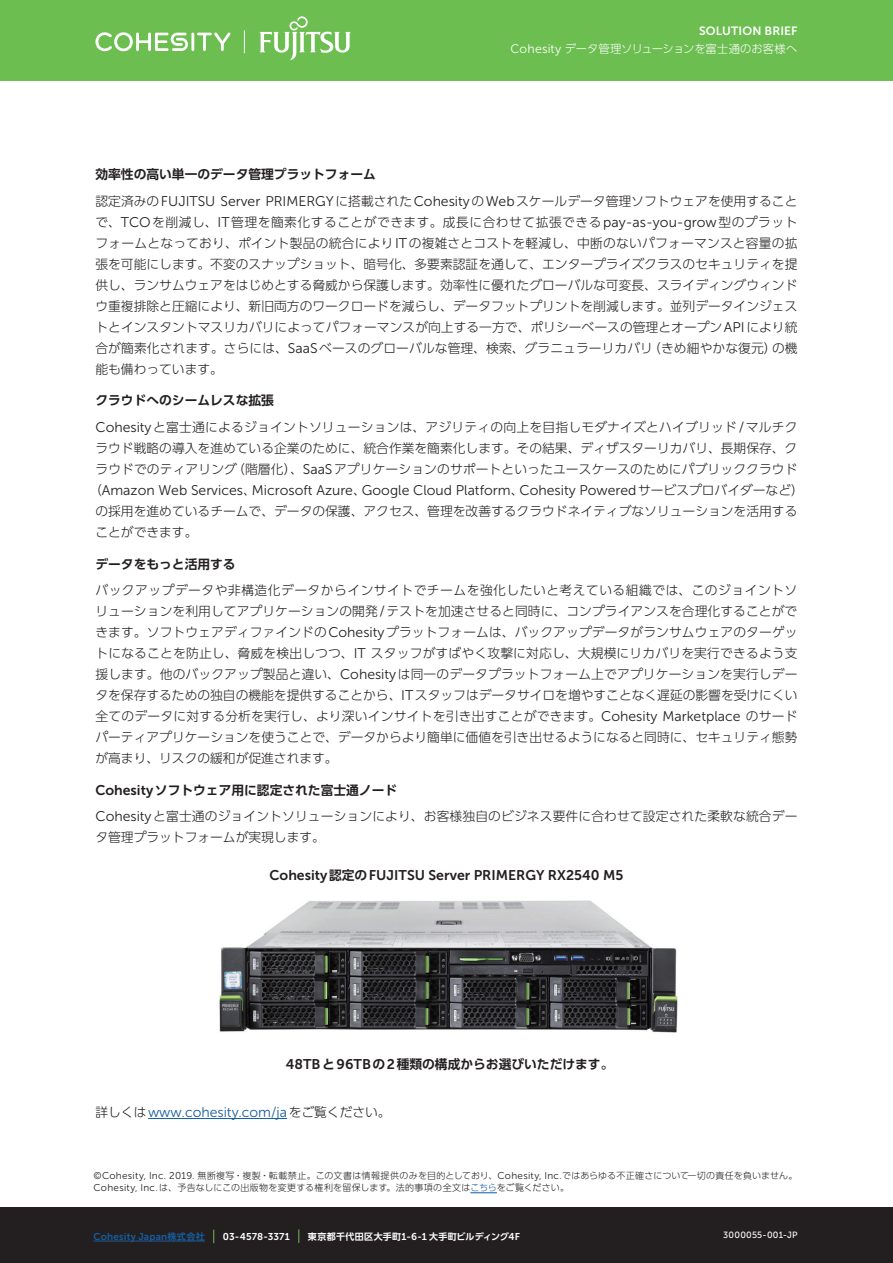
<style>
.page{position:relative;width:893px;height:1263px;background:#fff}
.page>*{position:absolute;margin:0;border:0;box-sizing:border-box;transform-origin:0 0}
.Body_Copy_-_Paragrap{font:14.1px "Museo Sans 300";color:#231f20}
.Subhead{font:14.1px "Museo Sans 700";color:#231f20}
.Body_Copy_-_Paragrap-2{font:14.1px "Museo Sans 300";color:#175d9e}
.Body_Copy_-_Paragrap-3{font:300 12.75px/21px "UD Shin Go Pro";letter-spacing:.01em;color:#231f20;text-align:justify}
.Subhead-2{font:700 12.75px "UD Shin Go Pro De";color:#231f20}
.t1{font:12px "Museo Sans 700";letter-spacing:.01em;color:#fff}
.t2{font:300 11.25px "UD Shin Go Pro";letter-spacing:-.005em;color:#fff}
.t3{font:300 9px/12px "UD Shin Go Pro";letter-spacing:.02em;color:#231f20}
.t4{font:700 9px "UD Shin Go Pro De";letter-spacing:.03em;color:#fff}
.t5{font:9px "Museo Sans 500";letter-spacing:.025em;color:#fff}
.s1{font-family:"Museo Sans 300";font-weight:400;font-size:12.3px}
.s2{font-family:"Museo Sans 300";font-weight:400;font-size:14.1px}
.s3{font-family:"UD Shin Go Pro";font-weight:300;font-size:12.75px}
.s4{font-family:"Museo Sans 700";font-weight:400;font-size:14.1px}
.s5{font-family:"UD Shin Go Pro De";font-weight:700;font-size:12.75px}
.s6{font-family:"UD Shin Go Pro";font-weight:300;font-size:12.75px;color:#231f20}
.s7{font-family:"Museo Sans 300";font-weight:400;font-size:9.9px}
.s8{color:#175d9e}
.s9{font-family:"Museo Sans 700";font-weight:400;font-size:9.9px;color:#175d9e}
.s10{font-family:"Museo Sans 700";font-weight:400;font-size:9.9px}
</style>
<div class="page">
<div style="left:0;top:1208px;width:893px;height:55px;background:#231f20"></div>
<svg style="left:470px;top:1192px;width:27px;height:1px"></svg>
<div style="left:0;top:0;width:893px;height:81px;background:#6cbe50"></div>
<svg style="left:213px;top:1230px;width:1px;height:13px"></svg>
<svg style="left:299px;top:1229px;width:1px;height:14px"></svg>
<hr style="left:94px;top:1241px;width:111px;height:1px;background:#175d9e">
<hr style="left:191px;top:33px;width:3px;height:18px;background:#fff">
<svg style="left:197px;top:33px;width:33px;height:18px"></svg>
<svg style="left:95px;top:32px;width:93px;height:19px"></svg>
<hr style="left:148px;top:1118px;width:139px;height:1px;background:#175d9e">
<svg style="left:244px;top:30px;width:1px;height:23px"></svg>
<img style="left:220px;top:901px;width:457px;height:131px">
<svg style="left:259px;top:16px;width:92px;height:44px"></svg>
<p class="t1" style="left:699px;top:25px;width:100px">SOLUTION BRIEF</p>
<p class="t2" style="left:510px;top:40px;width:288px"><span class="s1">Cohesity</span> データ管理ソリューションを富士通のお客様へ</p>
<p class="Subhead-2" style="left:95px;top:164px;width:282px">効率性の高い単一のデータ管理プラットフォーム</p>
<p class="Body_Copy_-_Paragrap-3" style="left:95px;top:190px;width:704px">認定済みの<span class="s2">FUJITSU Server PRIMERGY</span>に搭載された<span class="s2">Cohesity</span>の<span class="s2">Web</span>スケールデータ管理ソフトウェアを使用することで、<span class="s2">TCO</span>を削減し、<span class="s2">IT</span>管理を簡素化することができます。成長に合わせて拡張できる<span class="s2">pay-as-you-grow</span>型のプラットフォームとなっており、ポイント製品の統合により<span class="s2">IT</span>の複雑さとコストを軽減し、中断のないパフォーマンスと容量の拡張を可能にします。不変のスナップショット、暗号化、多要素認証を通して、エンタープライズクラスのセキュリティを提供し、ランサムウェアをはじめとする脅威から保護します。効率性に優れたグローバルな可変長、スライディングウィンドウ重複排除と圧縮により、新旧両方のワークロードを減らし、データフットプリントを削減します。並列データインジェストとインスタントマスリカバリによってパフォーマンスが向上する一方で、ポリシーベースの管理とオープン<span class="s2">API</span>により統合が簡素化されます。さらには、<span class="s2">SaaS</span>ベースのグローバルな管理、検索、グラニュラーリカバリ（きめ細やかな復元）の機能も備わっています。</p>
<p class="Subhead-2" style="left:95px;top:390px;width:180px">クラウドへのシームレスな拡張</p>
<p class="Body_Copy_-_Paragrap-3" style="left:95px;top:416px;width:704px"><span class="s2">Cohesity</span>と富士通によるジョイントソリューションは、アジリティの向上を目指しモダナイズとハイブリッド<span class="s2">/</span>マルチクラウド戦略の導入を進めている企業のために、統合作業を簡素化します。その結果、ディザスターリカバリ、長期保存、クラウドでのティアリング（階層化）、<span class="s2">SaaS</span>アプリケーションのサポートといったユースケースのためにパブリッククラウド</p>
<p class="Body_Copy_-_Paragrap" style="left:89px;top:482px;width:716px"><span class="s3">（</span>Amazon Web Services<span class="s3">、</span>Microsoft Azure<span class="s3">、</span>Google Cloud Platform<span class="s3">、</span>Cohesity Powered<span class="s3">サービスプロバイダーなど）</span></p>
<p class="Body_Copy_-_Paragrap-3" style="left:95px;top:500px;width:703px">の採用を進めているチームで、データの保護、アクセス、管理を改善するクラウドネイティブなソリューションを活用することができます。</p>
<p class="Subhead-2" style="left:95px;top:553px;width:142px">データをもっと活用する</p>
<p class="Body_Copy_-_Paragrap-3" style="left:95px;top:579px;width:704px">バックアップデータや非構造化データからインサイトでチームを強化したいと考えている組織では、このジョイントソリューションを利用してアプリケーションの開発<span class="s2">/</span>テストを加速させると同時に、コンプライアンスを合理化することができます。ソフトウェアディファインドの<span class="s2">Cohesity</span>プラットフォームは、バックアップデータがランサムウェアのターゲットになることを防止し、脅威を検出しつつ、<span class="s2">IT</span> スタッフがすばやく攻撃に対応し、大規模にリカバリを実行できるよう支援します。他のバックアップ製品と違い、<span class="s2">Cohesity</span>は同一のデータプラットフォーム上でアプリケーションを実行しデータを保存するための独自の機能を提供することから、<span class="s2">IT</span>スタッフはデータサイロを増やすことなく遅延の影響を受けにくい全てのデータに対する分析を実行し、より深いインサイトを引き出すことができます。<span class="s2">Cohesity Marketplace</span> のサードパーティアプリケーションを使うことで、データからより簡単に価値を引き出せるようになると同時に、セキュリティ態勢が高まり、リスクの緩和が促進されます。</p>
<p class="Subhead-2" style="left:95px;top:780px;width:303px"><span class="s4">Cohesity</span>ソフトウェア用に認定された富士通ノード</p>
<p class="Body_Copy_-_Paragrap-3" style="left:95px;top:805px;width:703px"><span class="s2">Cohesity</span>と富士通のジョイントソリューションにより、お客様独自のビジネス要件に合わせて設定された柔軟な統合データ管理プラットフォームが実現します。</p>
<p class="Subhead" style="left:270px;top:867px;width:355px">Cohesity<span class="s5">認定の</span>FUJITSU Server PRIMERGY RX2540 M5</p>
<p class="Subhead-2" style="left:286px;top:1054px;width:329px"><span class="s4">48TB</span>と<span class="s4">96TB</span>の<span class="s4">2</span>種類の構成からお選びいただけます。</p>
<p class="Body_Copy_-_Paragrap-2" style="left:95px;top:1104px;width:297px"><span class="s6">詳しくは</span>www.cohesity.com/ja<span class="s6">をご覧ください。</span></p>
<p class="t3" style="left:94px;top:1170px;width:705px"><span class="s7">©Cohesity, Inc. 2019.</span> 無断複写・複製・転載禁止。この文書は情報提供のみを目的としており、<span class="s7">Cohesity, Inc.</span>ではあらゆる不正確さについて一切の責任を負いません。<br><span class="s7">Cohesity, Inc.</span>は、予告なしにこの出版物を変更する権利を留保します。法的事項の全文は<span class="s8">こちら</span>をご覧ください。</p>
<p class="t4" style="left:94px;top:1229px;width:428px"><span class="s9">Cohesity Japan</span><span class="s8">株式会社</span>　　<span class="s10">03-4578-3371</span>　　東京都千代田区大手町<span class="s10">1-6-1</span> 大手町ビルディング<span class="s10">4F</span></p>
<p class="t5" style="left:723px;top:1230px;width:76px">3000055-001-JP</p>
</div>
